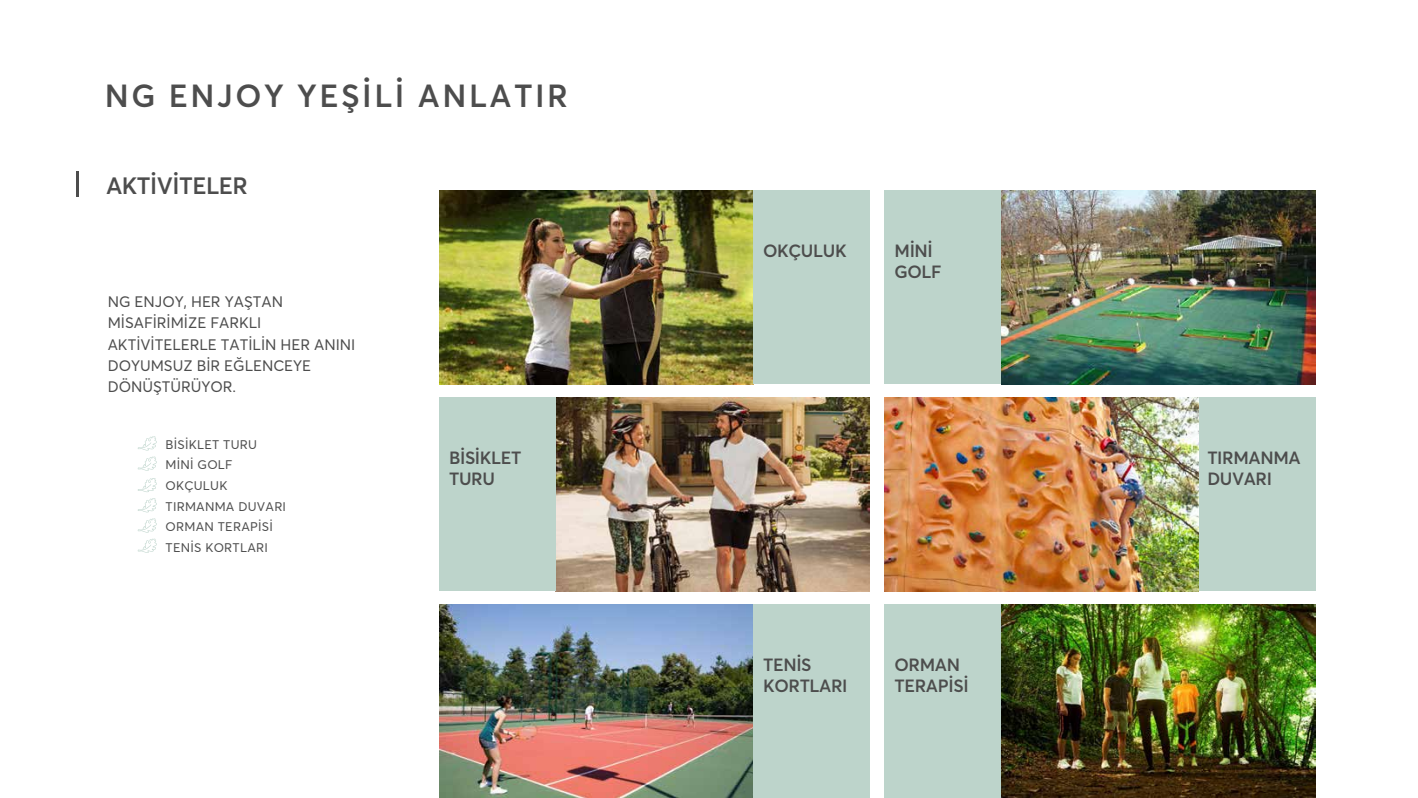
<style>
.page{position:relative;width:1418px;height:798px;background:#fff}
.page>*{position:absolute;margin:0;border:0;box-sizing:border-box;transform-origin:0 0}
.t1{font:600 31.5px "Averta";letter-spacing:.08em;color:#4d4d4d}
.t2{font:600 23.38px "Averta";letter-spacing:-.02em;color:#4d4d4d}
.t3{font:600 17.5px/21px "Averta";letter-spacing:-.02em;color:#4d4d4d}
.t4{font:15px/21.2px "Averta";color:#4d4d4d}
.t5{font:12.5px/20.5px "Averta Std";letter-spacing:.02em;color:#4d4d4d}
</style>
<div class="page">
<img style="left:555px;top:397px;width:314px;height:194px">
<img style="left:439px;top:190px;width:314px;height:194px">
<div style="left:753px;top:190px;width:116px;height:194px;background:#bdd4cb"></div>
<div style="left:439px;top:397px;width:116px;height:194px;background:#bdd4cb"></div>
<img style="left:439px;top:604px;width:314px;height:193px">
<div style="left:753px;top:604px;width:116px;height:193px;background:#bdd4cb"></div>
<img style="left:884px;top:397px;width:314px;height:194px">
<img style="left:1001px;top:190px;width:314px;height:194px">
<div style="left:884px;top:190px;width:117px;height:194px;background:#bdd4cb"></div>
<div style="left:1198px;top:397px;width:117px;height:194px;background:#bdd4cb"></div>
<img style="left:1001px;top:604px;width:314px;height:193px">
<div style="left:884px;top:604px;width:117px;height:193px;background:#bdd4cb"></div>
<hr style="left:76px;top:171px;width:3px;height:25px;background:#4d4d4d">
<svg style="left:138px;top:436px;width:19px;height:14px"></svg>
<svg style="left:138px;top:456px;width:19px;height:14px"></svg>
<svg style="left:138px;top:478px;width:19px;height:14px"></svg>
<svg style="left:138px;top:498px;width:19px;height:14px"></svg>
<svg style="left:138px;top:518px;width:19px;height:14px"></svg>
<svg style="left:138px;top:538px;width:19px;height:15px"></svg>
<h1 class="t1" style="left:105px;top:76px;width:465px">NG ENJOY YEŞİLİ ANLATIR</h1>
<h2 class="t2" style="left:106px;top:171px;width:143px">AKTİVİTELER</h2>
<p class="t4" style="left:108px;top:291px;width:249px">NG ENJOY, HER YAŞTAN<br>MİSAFİRİMİZE FARKLI<br>AKTİVİTELERLE TATİLİN HER ANINI<br>DOYUMSUZ BİR EĞLENCEYE<br>DÖNÜŞTÜRÜYOR.</p>
<p class="t3" style="left:763px;top:240px;width:85px">OKÇULUK</p>
<p class="t3" style="left:894px;top:240px;width:49px">MİNİ<br>GOLF</p>
<p class="t5" style="left:165px;top:434px;width:122px">BİSİKLET TURU<br>MİNİ GOLF<br>OKÇULUK<br>TIRMANMA DUVARI<br>ORMAN TERAPİSİ<br>TENİS KORTLARI</p>
<p class="t3" style="left:449px;top:446px;width:74px">BİSİKLET<br>TURU</p>
<p class="t3" style="left:1207px;top:446px;width:95px">TIRMANMA<br>DUVARI</p>
<p class="t3" style="left:763px;top:653px;width:86px">TENİS<br>KORTLARI</p>
<p class="t3" style="left:894px;top:653px;width:76px">ORMAN<br>TERAPİSİ</p>
</div>
